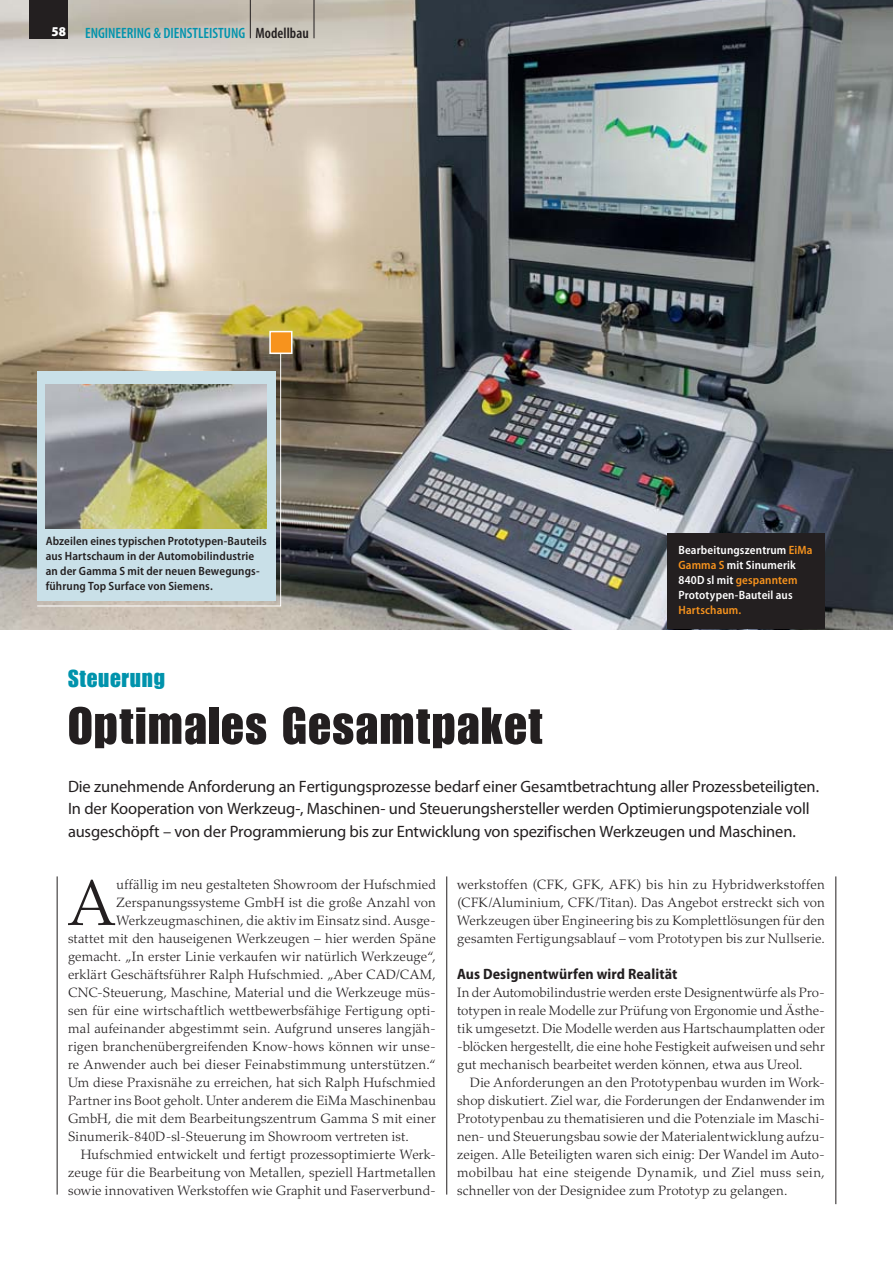
<style>
.page{position:relative;width:893px;height:1263px;background:#fff}
.page>*{position:absolute;margin:0;border:0;box-sizing:border-box;transform-origin:0 0}
.t1{font:300 64.95px "Palatino LT Std";color:#231f20}
.t2{font:51px "Impact LT Std";letter-spacing:.025em;color:#231f20}
.t3{font:24px "Impact LT Std";letter-spacing:.03em;color:#0093ac}
.t4{font:16.5px/22.5px "Myriad Pro";letter-spacing:-.01em;color:#231f20}
.t5{font:600 condensed 15px "Myriad Pro";color:#0093ac}
.t6{font:700 semi-condensed 15px "Myriad Pro";letter-spacing:.005em;color:#231f20}
.t7{font:300 13.5px/18px "Palatino LT Std";letter-spacing:.01em;color:#231f20;text-align:justify}
.t8{font:900 semi-condensed 13.5px "Myriad Pro";color:#fff}
.t9{font:600 semi-condensed 12px/15px "Myriad Pro";letter-spacing:.01em;color:#231f20}
.t10{font:600 semi-condensed 12px/15px "Myriad Pro";letter-spacing:.01em;color:#fff}
.t11{font:600 semi-condensed 12px "Myriad Pro";letter-spacing:.01em;color:#f7931d}
.s1{color:#231f20}
.s2{color:#f7931d}
</style>
<div class="page">
<hr style="left:836px;top:876px;width:1px;height:328px;background:#231f20">
<hr style="left:446px;top:876px;width:1px;height:318px;background:#231f20">
<hr style="left:57px;top:876px;width:1px;height:318px;background:#231f20">
<img style="left:0;top:0;width:893px;height:629px">
<hr style="left:250px;top:0;width:1px;height:38px;background:#231f20">
<hr style="left:314px;top:0;width:1px;height:38px;background:#231f20">
<div style="left:30px;top:0;width:38px;height:38px;background:#231f20"></div>
<img style="left:37px;top:333px;width:244px;height:273px">
<div style="left:270px;top:332px;width:22px;height:21px;background:#f7931d"></div>
<div style="left:269px;top:331px;width:23px;height:23px;border:2px solid #fff"></div>
<div style="left:668px;top:534px;width:157px;height:95px;background:#231f20"></div>
<p class="t8" style="left:51px;top:24px;width:16px">58</p>
<p class="t5" style="left:85px;top:28px;width:225px">ENGINEERING &amp; DIENSTLEISTUNG <span class="s1">Modellbau</span></p>
<p class="t9" style="left:46px;top:534px;width:223px">Abzeilen eines typischen Prototypen-Bauteils aus Hartschaum in der Automobilindustrie an der Gamma S mit der neuen Bewegungs&shy;führung Top Surface von Siemens.</p>
<p class="t10" style="left:678px;top:543px;width:136px">Bearbeitungszentrum <span class="s2">EiMa<br>Gamma S</span> mit Sinumerik<br>840D sl mit <span class="s2">gespanntem<br></span>Prototypen-Bauteil aus</p>
<p class="t11" style="left:678px;top:605px;width:64px">Hartschaum.</p>
<h3 class="t3" style="left:68px;top:670px;width:98px">Steuerung</h3>
<h2 class="t2" style="left:68px;top:707px;width:476px">Optimales Gesamtpaket</h2>
<p class="t4" style="left:68px;top:777px;width:753px">Die zunehmende Anforderung an Fertigungsprozesse bedarf einer Gesamtbetrachtung aller Prozessbeteiligten.<br>In der Kooperation von Werkzeug-, Maschinen- und Steuerungshersteller werden Optimierungspotenziale voll ausgeschöpft – von der Programmierung bis zur Entwicklung von spezifischen Werkzeugen und Maschinen.</p>
<h1 class="t1" style="left:69px;top:879px;width:47px">A</h1>
<p class="t7" style="left:116px;top:877px;width:321px">uffällig im neu gestalteten Showroom der Hufschmied</p>
<p class="t7" style="left:457px;top:877px;width:369px">werkstoffen (CFK, GFK, AFK) bis hin zu Hybridwerkstoffen (CFK/Aluminium, CFK/Titan). Das Angebot erstreckt sich von Werkzeugen über Engineering bis zu Komplettlösungen für den gesamten Fertigungsablauf – vom Prototypen bis zur Nullserie.</p>
<p class="t6" style="left:457px;top:968px;width:222px">Aus Designentwürfen wird Realität</p>
<p class="t7" style="left:457px;top:985px;width:369px">In der Automobilindustrie werden erste Designentwürfe als Pro&shy;totypen in reale Modelle zur Prüfung von Ergonomie und Ästhe&shy;tik umgesetzt. Die Modelle werden aus Hartschaumplatten oder -blöcken hergestellt, die eine hohe Festigkeit aufweisen und sehr gut mechanisch bearbeitet werden können, etwa aus Ureol.</p>
<p class="t7" style="left:457px;top:1075px;width:369px;text-indent:13px">Die Anforderungen an den Prototypenbau wurden im Work&shy;shop diskutiert. Ziel war, die Forderungen der Endanwender im Prototypenbau zu thematisieren und die Potenziale im Maschi&shy;nen- und Steuerungsbau sowie der Materialentwicklung aufzu&shy;zeigen. Alle Beteiligten waren sich einig: Der Wandel im Auto&shy;mobilbau hat eine steigende Dynamik, und Ziel muss sein, schneller von der Designidee zum Prototyp zu gelangen.</p>
<p class="t7" style="left:116px;top:895px;width:321px">Zerspanungssysteme GmbH ist die große Anzahl von</p>
<p class="t7" style="left:116px;top:913px;width:321px">Werkzeugmaschinen, die aktiv im Einsatz sind. Ausge-</p>
<p class="t7" style="left:68px;top:931px;width:369px">stattet mit den hauseigenen Werkzeugen – hier werden Späne</p>
<p class="t7" style="left:68px;top:949px;width:369px">gemacht. „In erster Linie verkaufen wir natürlich Werkzeuge“,</p>
<p class="t7" style="left:68px;top:967px;width:369px">erklärt Geschäftsführer Ralph Hufschmied. „Aber CAD/CAM,</p>
<p class="t7" style="left:68px;top:985px;width:369px">CNC-Steuerung, Maschine, Material und die Werkzeuge müs-</p>
<p class="t7" style="left:68px;top:1003px;width:369px">sen für eine wirtschaftlich wettbewerbsfähige Fertigung opti-</p>
<p class="t7" style="left:68px;top:1021px;width:369px">mal aufeinander abgestimmt sein. Aufgrund unseres langjäh-</p>
<p class="t7" style="left:68px;top:1039px;width:369px">rigen branchenübergreifenden Know-hows können wir unse-</p>
<p class="t7" style="left:68px;top:1057px;width:369px">re Anwender auch bei dieser Feinabstimmung unterstützen.“</p>
<p class="t7" style="left:68px;top:1075px;width:369px">Um diese Praxisnähe zu erreichen, hat sich Ralph Hufschmied</p>
<p class="t7" style="left:68px;top:1093px;width:369px">Partner ins Boot geholt. Unter anderem die EiMa Maschinenbau</p>
<p class="t7" style="left:68px;top:1111px;width:369px">GmbH, die mit dem Bearbeitungszentrum Gamma S mit einer</p>
<p class="t7" style="left:68px;top:1129px;width:342px">Sinumerik-840D-sl-Steuerung im Showroom vertreten ist.</p>
<p class="t7" style="left:81px;top:1147px;width:357px">Hufschmied entwickelt und fertigt prozessoptimierte Werk-</p>
<p class="t7" style="left:68px;top:1165px;width:369px">zeuge für die Bearbeitung von Metallen, speziell Hartmetallen</p>
<p class="t7" style="left:68px;top:1183px;width:369px">sowie innovativen Werkstoffen wie Graphit und Faserverbund-</p>
</div>
